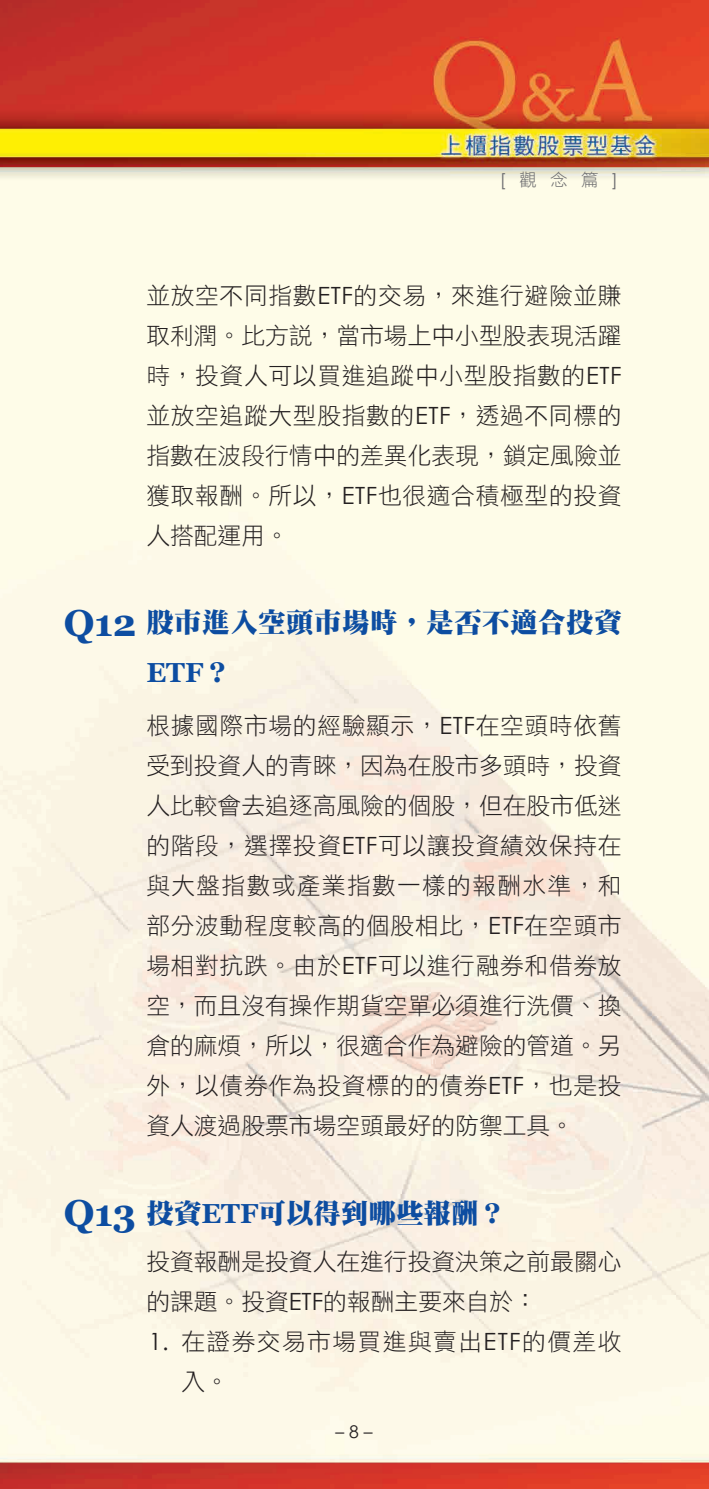
<style>
.page{position:relative;width:709px;height:1489px;background:#fff}
.page>*{position:absolute;margin:0;border:0;box-sizing:border-box;transform-origin:0 0}
.t1{font:27.5px "DF Ming Std W12";letter-spacing:.015em;color:#0d4da1}
.t2{font:700 27.5px "Vani";color:#0d4da1}
.t3{font:23.75px/40px "DF Hei Std W3";color:#231f20;text-align:justify}
.t4{font:23.75px/40px "DF Hei Std W3";letter-spacing:.06em;color:#231f20}
.t5{font:17.5px "DF Hei Std W3";color:#6b6b6e}
.t6{font:17.5px "Century Gothic";color:#231f20}
.s1{font-family:"Century Gothic"}
.s2{font-family:"Vani";font-weight:700;font-size:37.5px}
.s3{font-family:"DF Ming Std W12";font-weight:400}
.s4{font-family:"Vani";font-weight:700}
</style>
<div class="page">
<img style="left:0;top:0;width:709px;height:689px">
<img style="left:0;top:689px;width:709px;height:799px">
<p class="t5" style="left:500px;top:170px;width:120px"><span class="s1">[</span>觀念篇<span class="s1">]</span></p>
<p class="t3" style="left:146px;top:275px;width:477px">並放空不同指數<span class="s1">ETF</span>的交易，來進行避險並賺取利潤。比方說，當市場上中小型股表現活躍時，投資人可以買進追蹤中小型股指數的<span class="s1">ETF</span>並放空追蹤大型股指數的<span class="s1">ETF</span>，透過不同標的指數在波段行情中的差異化表現，鎖定風險並獲取報酬。所以，<span class="s1">ETF</span>也很適合積極型的投資人搭配運用。</p>
<p class="t1" style="left:64px;top:607px;width:559px"><span class="s2">Q12</span> 股市進入空頭市場時，是否不適合投資</p>
<p class="t2" style="left:146px;top:657px;width:86px">ETF<span class="s3">？</span></p>
<p class="t3" style="left:146px;top:705px;width:477px">根據國際市場的經驗顯示，<span class="s1">ETF</span>在空頭時依舊受到投資人的青睞，因為在股市多頭時，投資人比較會去追逐高風險的個股，但在股市低迷的階段，選擇投資<span class="s1">ETF</span>可以讓投資績效保持在與大盤指數或產業指數一樣的報酬水準，和部分波動程度較高的個股相比，<span class="s1">ETF</span>在空頭市場相對抗跌。由於<span class="s1">ETF</span>可以進行融券和借券放空，而且沒有操作期貨空單必須進行洗價、換倉的麻煩，所以，很適合作為避險的管道。另外，以債券作為投資標的的債券<span class="s1">ETF</span>，也是投資人渡過股票市場空頭最好的防禦工具。</p>
<p class="t1" style="left:64px;top:1197px;width:444px"><span class="s2">Q13</span> 投資<span class="s4">ETF</span>可以得到哪些報酬？</p>
<p class="t3" style="left:146px;top:1240px;width:476px">投資報酬是投資人在進行投資決策之前最關心的課題。投資<span class="s1">ETF</span>的報酬主要來自於：</p>
<p class="t4" style="left:181px;top:1320px;width:442px;text-indent:-32px"><span class="s1">1.</span> 在證券交易市場買進與賣出<span class="s1">ETF</span>的價差收入。</p>
<p class="t6" style="left:335px;top:1418px;width:38px">– 8 –</p>
</div>
